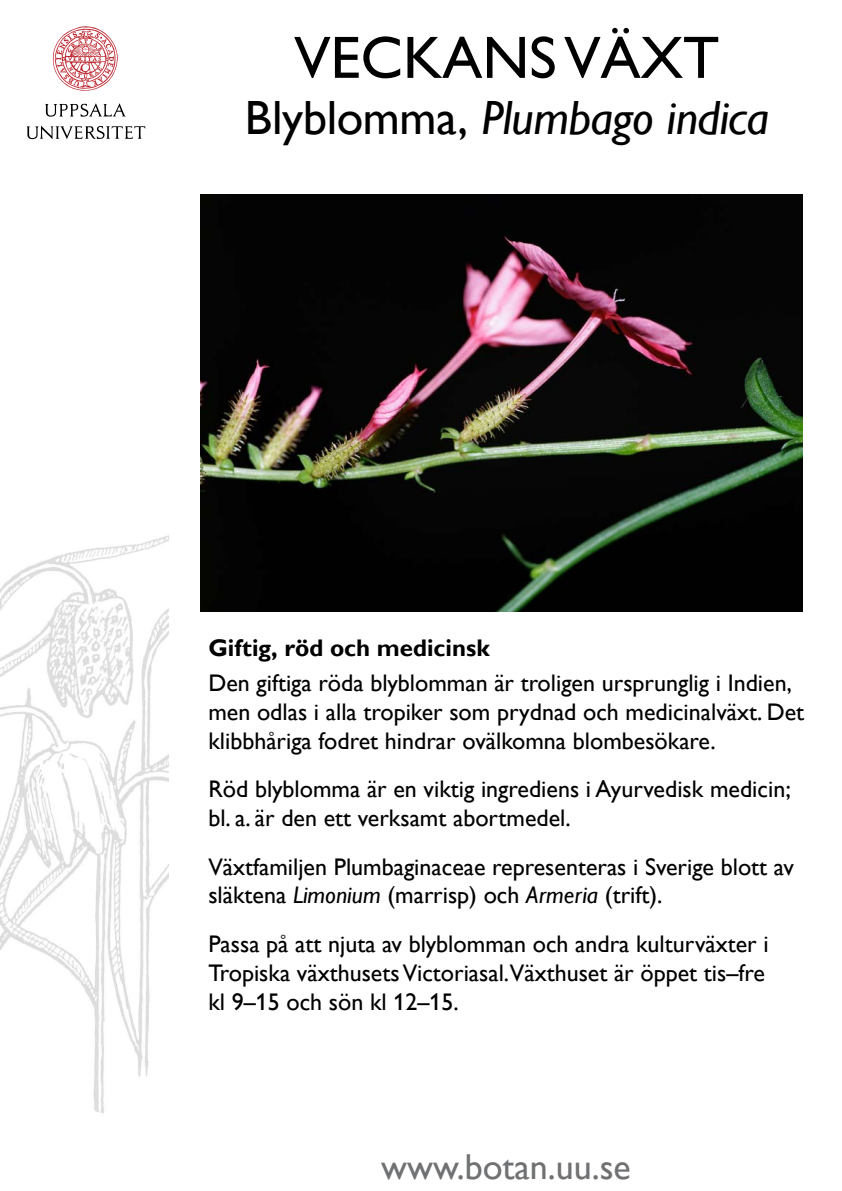
<style>
.page{position:relative;width:842px;height:1191px;background:#fff}
.page>*{position:absolute;margin:0;border:0;box-sizing:border-box;transform-origin:0 0}
.t1{font:60px "Gill Alt One";color:#000}
.t2{font:italic 48px "Gill Alt One";letter-spacing:-.01em;color:#000}
.t3{font:36px "Gill Alt One";color:#707173}
.t4{font:24px/28.8px "Gill Alt One";color:#000}
.t5{font:700 24px "Gill Alt One";color:#000}
.s1{font-style:normal}
.s2{font-style:italic}
</style>
<div class="page">
<svg style="left:45px;top:103px;width:81px;height:14px"></svg>
<svg style="left:27px;top:126px;width:118px;height:13px"></svg>
<svg style="left:53px;top:26px;width:65px;height:65px"></svg>
<img style="left:0;top:535px;width:168px;height:579px">
<img style="left:200px;top:195px;width:602px;height:416px">
<h1 class="t1" style="left:294px;top:23px;width:427px">VECKANS VÄXT</h1>
<h2 class="t2" style="left:245px;top:90px;width:526px"><span class="s1">Blyblomma,</span> Plumbago indica</h2>
<p class="t5" style="left:208px;top:634px;width:283px">Giftig, röd och medicinsk</p>
<p class="t4" style="left:208px;top:668px;width:597px">Den giftiga röda blyblomman är troligen ursprunglig i Indien, men odlas i alla tropiker som prydnad och medicinalväxt. Det klibbhåriga fodret hindrar ovälkomna blombesökare.</p>
<p class="t4" style="left:208px;top:774px;width:584px">Röd blyblomma är en viktig ingrediens i Ayurvedisk medicin; bl. a. är den ett verksamt abortmedel.</p>
<p class="t4" style="left:208px;top:852px;width:587px">Växtfamiljen Plumbaginaceae representeras i Sverige blott av släktena <span class="s2">Limonium</span> (marrisp) och <span class="s2">Armeria</span> (trift).</p>
<p class="t4" style="left:208px;top:929px;width:562px">Passa på att njuta av blyblomman och andra kulturväxter i<br>Tropiska växthusets Victoriasal.Växthuset är öppet tis–fre kl 9–15 och sön kl 12–15.</p>
<h3 class="t3" style="left:381px;top:1146px;width:251px">www.botan.uu.se</h3>
</div>
